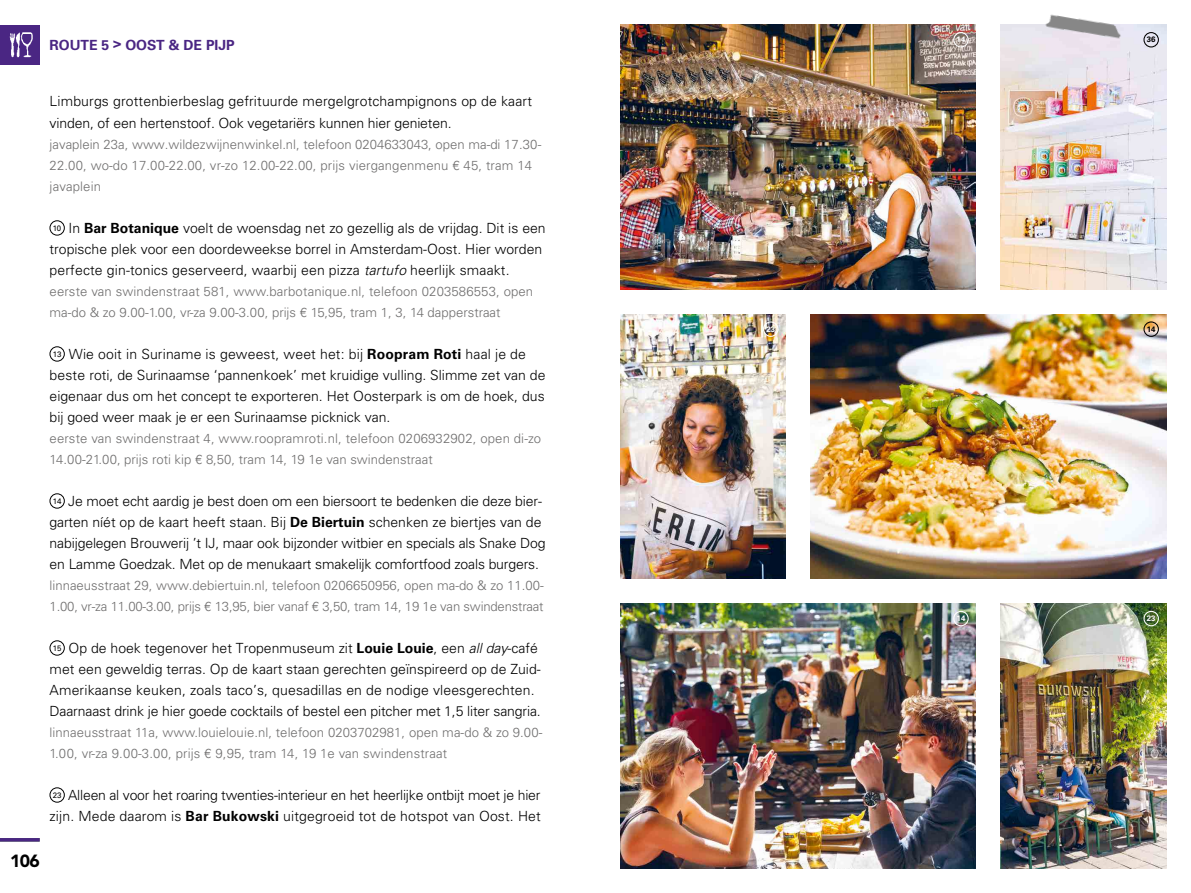
<style>
.page{position:relative;width:1191px;height:893px;background:#fff}
.page>*{position:absolute;margin:0;border:0;box-sizing:border-box;transform-origin:0 0}
.t1{font:900 17.5px "Avenir LT Std";color:#000}
.t2{font:300 14px/21px "Univers LT Std";color:#000}
.t3{font:700 14px "Univers LT Std";color:#4a2683}
.t4{font:300 13.12px/21px "Univers LT Std";letter-spacing:.005em;color:#706f6f}
.t5{font:700 7.88px "Univers LT Std";letter-spacing:.01em;color:#fff}
.t6{font:700 7.88px "Univers LT Std";color:#000}
.s1{font-weight:400;font-size:7.88px}
.s2{font-weight:700}
.s3{font-style:italic}
</style>
<div class="page">
<div style="left:50px;top:220px;width:15px;height:15px;border:1px solid #000;border-radius:50%"></div>
<div style="left:50px;top:346px;width:15px;height:15px;border:1px solid #000;border-radius:50%"></div>
<div style="left:50px;top:493px;width:15px;height:15px;border:1px solid #000;border-radius:50%"></div>
<div style="left:50px;top:640px;width:15px;height:15px;border:1px solid #000;border-radius:50%"></div>
<div style="left:50px;top:787px;width:15px;height:15px;border:1px solid #000;border-radius:50%"></div>
<hr style="left:0;top:838px;width:40px;height:3px;background:#4a2683">
<svg style="left:0;top:25px;width:40px;height:39px;background:#614192"></svg>
<img style="left:620px;top:25px;width:356px;height:264px">
<img style="left:620px;top:314px;width:165px;height:265px">
<img style="left:810px;top:314px;width:356px;height:265px">
<img style="left:620px;top:604px;width:356px;height:264px">
<img style="left:1000px;top:25px;width:166px;height:264px">
<img style="left:1000px;top:604px;width:166px;height:264px">
<img style="left:1042px;top:14px;width:83px;height:29px">
<div style="left:953px;top:32px;width:15px;height:15px;border:1px solid #fff;border-radius:50%"></div>
<div style="left:1143px;top:32px;width:15px;height:15px;border:1px solid #000;border-radius:50%"></div>
<div style="left:1143px;top:321px;width:15px;height:16px;border:1px solid #000;border-radius:50%"></div>
<div style="left:763px;top:321px;width:15px;height:16px;border:1px solid #fff;border-radius:50%"></div>
<div style="left:953px;top:611px;width:15px;height:15px;border:1px solid #fff;border-radius:50%"></div>
<div style="left:1143px;top:611px;width:15px;height:15px;border:1px solid #fff;border-radius:50%"></div>
<p class="t3" style="left:50px;top:37px;width:187px">ROUTE 5 &gt; OOST &amp; DE PIJP</p>
<p class="t5" style="left:956px;top:35px;width:10px">14</p>
<p class="t6" style="left:1146px;top:35px;width:10px">36</p>
<p class="t2" style="left:50px;top:91px;width:484px">Limburgs grottenbierbeslag gefrituurde mergelgrotchampignons op de kaart vinden, of een hertenstoof. Ook vegetariërs kunnen hier genieten.</p>
<p class="t4" style="left:50px;top:133px;width:493px">javaplein 23a, www.wildezwijnenwinkel.nl, telefoon 0204633043, open ma-di 17.30-<br>22.00, wo-do 17.00-22.00, vr-zo 12.00-22.00, prijs viergangenmenu € 45, tram 14 javaplein</p>
<p class="t2" style="left:50px;top:217px;width:497px"><span class="s1">10</span> In <span class="s2">Bar Botanique</span> voelt de woensdag net zo gezellig als de vrijdag. Dit is een tropische plek voor een doordeweekse borrel in Amsterdam-Oost. Hier worden perfecte gin-tonics geserveerd, waarbij een pizza <span class="s3">tartufo</span> heerlijk smaakt.</p>
<p class="t4" style="left:50px;top:280px;width:485px">eerste van swindenstraat 581, www.barbotanique.nl, telefoon 0203586553, open ma-do &amp; zo 9.00-1.00, vr-za 9.00-3.00, prijs € 15,95, tram 1, 3, 14 dapperstraat</p>
<p class="t2" style="left:50px;top:343px;width:497px"><span class="s1">13</span> Wie ooit in Suriname is geweest, weet het: bij <span class="s2">Roopram Roti</span> haal je de beste roti, de Surinaamse ‘pannenkoek’ met kruidige vulling. Slimme zet van de eigenaar dus om het concept te exporteren. Het Oosterpark is om de hoek, dus bij goed weer maak je er een Surinaamse picknick van.</p>
<p class="t4" style="left:50px;top:427px;width:493px">eerste van swindenstraat 4, www.roopramroti.nl, telefoon 0206932902, open di-zo<br>14.00-21.00, prijs roti kip € 8,50, tram 14, 19 1e van swindenstraat</p>
<p class="t2" style="left:50px;top:490px;width:497px"><span class="s1">14</span> Je moet echt aardig je best doen om een biersoort te bedenken die deze bier&shy;garten níét op de kaart heeft staan. Bij <span class="s2">De Biertuin</span> schenken ze biertjes van de nabijgelegen Brouwerij ’t IJ, maar ook bijzonder witbier en specials als Snake Dog en Lamme Goedzak. Met op de menukaart smakelijk comfortfood zoals burgers.</p>
<p class="t4" style="left:50px;top:574px;width:495px">linnaeusstraat 29, www.debiertuin.nl, telefoon 0206650956, open ma-do &amp; zo 11.00-<br>1.00, vr-za 11.00-3.00, prijs € 13,95, bier vanaf € 3,50, tram 14, 19 1e van swindenstraat</p>
<p class="t2" style="left:50px;top:637px;width:492px"><span class="s1">15</span> Op de hoek tegenover het Tropenmuseum zit <span class="s2">Louie Louie</span>, een <span class="s3">all day</span>-café met een geweldig terras. Op de kaart staan gerechten geïnspireerd op de Zuid-Amerikaanse keuken, zoals taco’s, quesadillas en de nodige vleesgerechten.<br>Daarnaast drink je hier goede cocktails of bestel een pitcher met 1,5 liter sangria.</p>
<p class="t4" style="left:50px;top:721px;width:494px">linnaeusstraat 11a, www.louielouie.nl, telefoon 0203702981, open ma-do &amp; zo 9.00-<br>1.00, vr-za 9.00-3.00, prijs € 9,95, tram 14, 19 1e van swindenstraat</p>
<p class="t2" style="left:50px;top:784px;width:493px"><span class="s1">23</span> Alleen al voor het roaring twenties-interieur en het heerlijke ontbijt moet je hier zijn. Mede daarom is <span class="s2">Bar Bukowski</span> uitgegroeid tot de hotspot van Oost. Het</p>
<p class="t1" style="left:10px;top:850px;width:31px">106</p>
<p class="t5" style="left:766px;top:324px;width:10px">23</p>
<p class="t6" style="left:1146px;top:324px;width:10px">14</p>
<p class="t5" style="left:956px;top:613px;width:10px">14</p>
<p class="t5" style="left:1146px;top:613px;width:10px">23</p>
</div>
